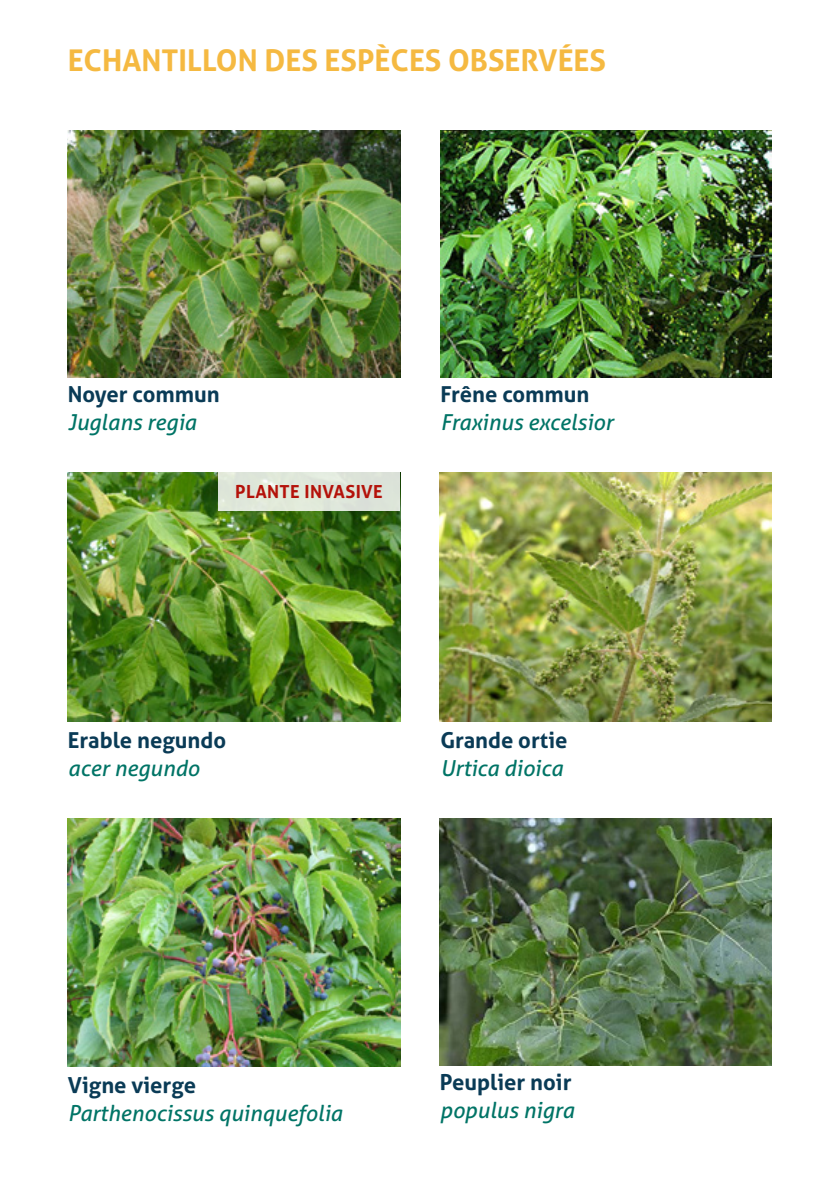
<style>
.page{position:relative;width:840px;height:1191px;background:#fff}
.page>*{position:absolute;margin:0;border:0;box-sizing:border-box;transform-origin:0 0}
.t1{font:700 30px "Aller";color:#f5b941}
.t2{font:italic 22px "Aller";color:#007466}
.t3{font:700 22px "Aller";color:#0a3b56}
.t4{font:700 18px "Aller";letter-spacing:.02em;color:#b4120a}
</style>
<div class="page">
<img style="left:68px;top:131px;width:332px;height:247px">
<img style="left:440px;top:131px;width:331px;height:247px">
<img style="left:68px;top:472px;width:332px;height:249px">
<div style="left:218px;top:472px;width:182px;height:39px;background:#dee6d9"></div>
<img style="left:439px;top:472px;width:332px;height:249px">
<img style="left:68px;top:819px;width:332px;height:248px">
<img style="left:439px;top:819px;width:332px;height:246px">
<p class="t1" style="left:68px;top:42px;width:539px">ECHANTILLON DES ESPÈCES OBSERVÉES</p>
<p class="t3" style="left:68px;top:381px;width:153px">Noyer commun</p>
<p class="t2" style="left:68px;top:409px;width:130px">Juglans regia</p>
<p class="t4" style="left:235px;top:480px;width:149px">PLANTE INVASIVE</p>
<p class="t3" style="left:440px;top:381px;width:150px">Frêne commun</p>
<p class="t2" style="left:440px;top:409px;width:174px">Fraxinus excelsior</p>
<p class="t3" style="left:68px;top:726px;width:160px">Erable negundo</p>
<p class="t2" style="left:68px;top:754px;width:133px">acer negundo</p>
<p class="t3" style="left:440px;top:726px;width:129px">Grande ortie</p>
<p class="t2" style="left:440px;top:754px;width:124px">Urtica dioica</p>
<p class="t3" style="left:68px;top:1072px;width:130px">Vigne vierge</p>
<p class="t2" style="left:68px;top:1100px;width:276px">Parthenocissus quinquefolia</p>
<p class="t3" style="left:439px;top:1069px;width:133px">Peuplier noir</p>
<p class="t2" style="left:439px;top:1097px;width:136px">populus nigra</p>
</div>
